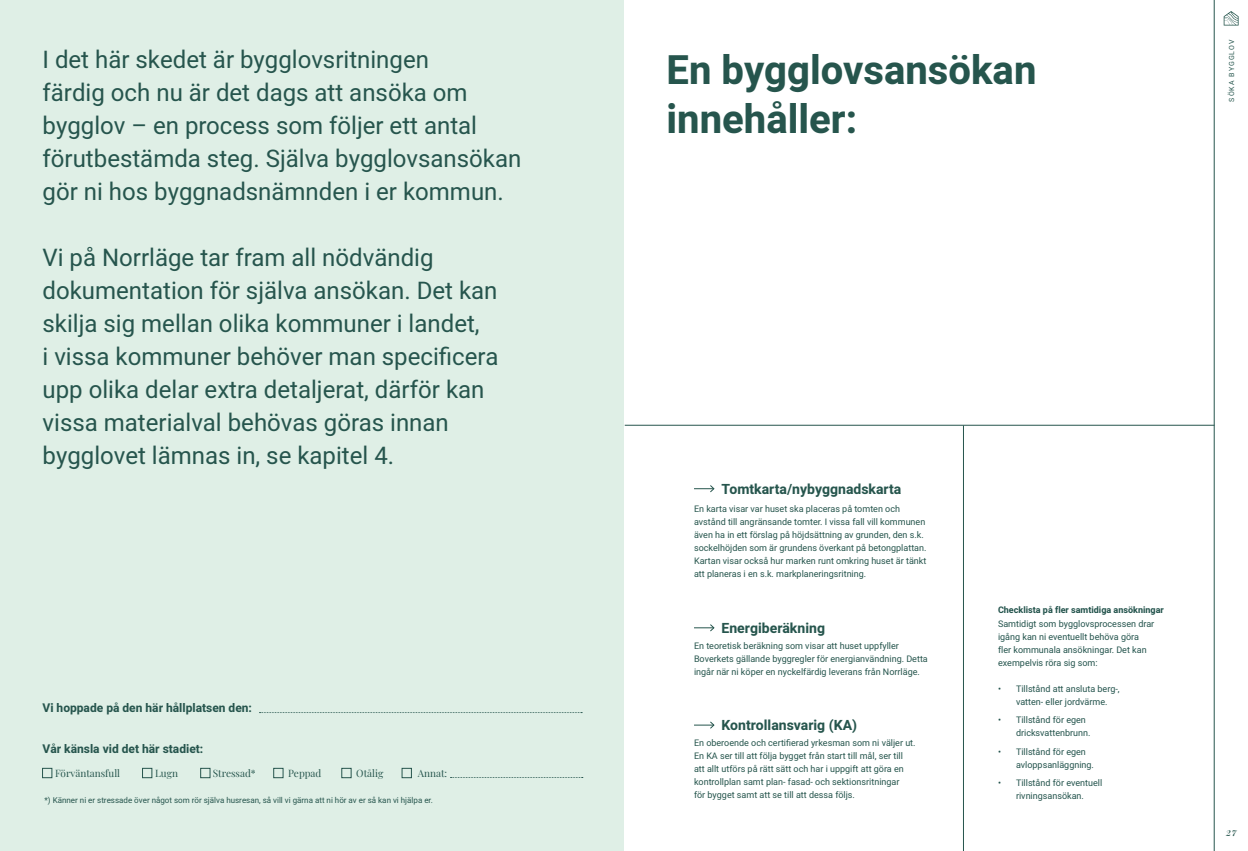
<style>
.page{position:relative;width:1248px;height:851px;background:#fff}
.page>*{position:absolute;margin:0;border:0;box-sizing:border-box;transform-origin:0 0}
.t1{font:700 40px/48px "Heebo";color:#26554d}
.t2{font:24px/33px "Heebo";color:#26554d}
.t3{font:700 14px "Heebo";color:#26554d}
.t4{font:700 12px "Heebo";color:#26554d}
.t5{font:10px "Playfair Display";color:#26554d}
.t6{font:9px/13px "Heebo";color:#26554d}
.t7{font:9px/13px "Heebo";color:#24544d}
.t8{font:700 9px "Heebo";color:#24544d}
.t9{font:8px "Heebo";color:#26554d}
.t10{font:italic 700 8px "Playfair Display";color:#26554d}
.t11{font:7px "Heebo";letter-spacing:.15em;color:#26554d}
</style>
<div class="page">
<hr style="left:1213px;top:0;width:1px;height:850px;background:#26554d">
<svg style="left:1223px;top:11px;width:15px;height:15px"></svg>
<div style="left:0;top:0;width:624px;height:850px;background:#dfefe6"></div>
<svg style="left:259px;top:712px;width:323px;height:1px"></svg>
<svg style="left:450px;top:777px;width:133px;height:1px"></svg>
<div style="left:42px;top:768px;width:10px;height:9px;border:1px solid #26554d"></div>
<div style="left:142px;top:768px;width:10px;height:9px;border:1px solid #26554d"></div>
<div style="left:200px;top:768px;width:10px;height:9px;border:1px solid #26554d"></div>
<div style="left:273px;top:768px;width:10px;height:9px;border:1px solid #26554d"></div>
<div style="left:341px;top:768px;width:10px;height:9px;border:1px solid #26554d"></div>
<div style="left:402px;top:768px;width:9px;height:9px;border:1px solid #26554d"></div>
<svg style="left:694px;top:485px;width:20px;height:7px"></svg>
<svg style="left:694px;top:624px;width:20px;height:7px"></svg>
<svg style="left:694px;top:721px;width:20px;height:8px"></svg>
<hr style="left:963px;top:425px;width:1px;height:425px;background:#26554d">
<hr style="left:624px;top:425px;width:590px;height:1px;background:#26554d">
<h2 class="t2" style="left:43px;top:43px;width:480px">I det här skedet är bygglovsritningen<br>färdig och nu är det dags att ansöka om bygglov – en process som följer ett antal förutbestämda steg. Själva bygglovsansökan gör ni hos byggnadsnämnden i er kommun.</h2>
<p class="t2" style="left:43px;top:241px;width:457px">Vi på Norrläge tar fram all nödvändig dokumentation för själva ansökan. Det kan skilja sig mellan olika kommuner i landet,<br>i vissa kommuner behöver man specificera upp olika delar extra detaljerat, därför kan vissa materialval behövas göras innan bygglovet lämnas in, se kapitel 4.</p>
<h3 class="t4" style="left:43px;top:699px;width:211px">Vi hoppade på den här hållplatsen den:</h3>
<h3 class="t4" style="left:43px;top:740px;width:162px">Vår känsla vid det här stadiet:</h3>
<p class="t5" style="left:55px;top:765px;width:66px">Förväntansfull</p>
<p class="t5" style="left:155px;top:765px;width:24px">Lugn</p>
<p class="t5" style="left:213px;top:765px;width:44px">Stressad*</p>
<p class="t5" style="left:288px;top:765px;width:35px">Peppad</p>
<p class="t5" style="left:356px;top:765px;width:28px">Otålig</p>
<p class="t5" style="left:418px;top:765px;width:31px">Annat:</p>
<p class="t9" style="left:45px;top:794px;width:390px">*) Känner ni er stressade över något som rör själva husresan, så vill vi gärna att ni hör av er så kan vi hjälpa er.</p>
<h1 class="t1" style="left:666px;top:47px;width:371px">En bygglovsansökan innehåller:</h1>
<p class="t11" style="left:1226px;top:102px;width:63px;rotate:-90deg">SÖKA BYGGLOV</p>
<h3 class="t3" style="left:721px;top:479px;width:181px">Tomtkarta/nybyggnadskarta</h3>
<p class="t6" style="left:694px;top:502px;width:234px">En karta visar var huset ska placeras på tomten och avstånd till angränsande tomter. I vissa fall vill kommunen även ha in ett förslag på höjdsättning av grunden, den s.k. sockelhöjden som är grundens överkant på betongplattan.<br>Kartan visar också hur marken runt omkring huset är tänkt att planeras i en s.k. markplaneringsritning.</p>
<h3 class="t3" style="left:721px;top:618px;width:105px">Energiberäkning</h3>
<p class="t6" style="left:694px;top:639px;width:235px">En teoretisk beräkning som visar att huset uppfyller<br>Boverkets gällande byggregler för energianvändning. Detta ingår när ni köper en nyckelfärdig leverans från Norrläge.</p>
<h3 class="t3" style="left:721px;top:715px;width:137px">Kontrollansvarig (KA)</h3>
<p class="t6" style="left:694px;top:735px;width:223px">En oberoende och certifierad yrkesman som ni väljer ut.<br>En KA ser till att följa bygget från start till mål, ser till att allt utförs på rätt sätt och har i uppgift att göra en kontrollplan samt plan- fasad- och sektionsritningar<br>för bygget samt att se till att dessa följs.</p>
<p class="t8" style="left:997px;top:603px;width:167px">Checklista på fler samtidiga ansökningar</p>
<p class="t7" style="left:997px;top:617px;width:158px">Samtidigt som bygglovsprocessen drar igång kan ni eventuellt behöva göra fler kommunala ansökningar. Det kan exempelvis röra sig som:</p>
<p class="t7" style="left:1015px;top:682px;width:105px;text-indent:-18px">• Tillstånd att ansluta berg-, vatten- eller jordvärme.</p>
<p class="t7" style="left:1015px;top:713px;width:76px;text-indent:-18px">• Tillstånd för egen dricksvattenbrunn.</p>
<p class="t7" style="left:1015px;top:744px;width:79px;text-indent:-18px">• Tillstånd för egen avloppsanläggning.</p>
<p class="t7" style="left:997px;top:775px;width:106px;text-align:center">• Tillstånd för eventuell rivningsansökan.</p>
<p class="t10" style="left:1225px;top:826px;width:12px">27</p>
</div>
